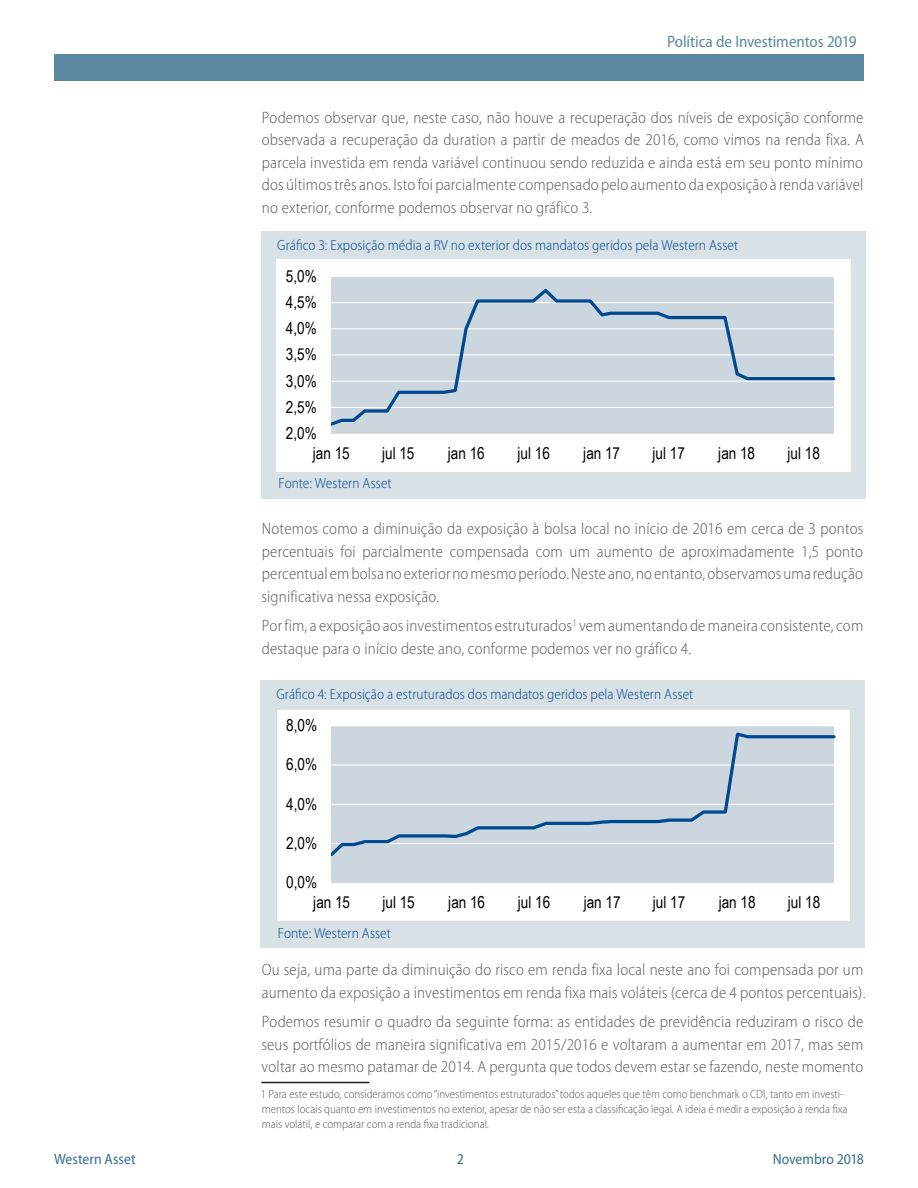
<style>
.page{position:relative;width:918px;height:1188px;background:#fff}
.page>*{position:absolute;margin:0;border:0;box-sizing:border-box;transform-origin:0 0}
.Subhead{font:300 semi-condensed 16.5px/22.5px "Myriad Pro";letter-spacing:.01em;color:#57585a;text-align:justify}
.t1{font:16.5px "Arial Narrow";color:#000}
.t2{font:semi-condensed 16.5px "Myriad Pro";letter-spacing:-.005em;color:#5c87a1}
.Page{font:semi-condensed 15px "Myriad Pro";color:#386e8f}
.t3{font:300 semi-condensed 14.85px "Myriad Pro";letter-spacing:.005em;color:#004990}
.t4{font:300 semi-condensed 12px/15px "Myriad Pro";color:#59595b}
</style>
<div class="page">
<div style="left:54px;top:54px;width:810px;height:27px;background:#5c87a1"></div>
<hr style="left:261px;top:1082px;width:108px;height:1px;background:#231f20">
<div style="left:261px;top:231px;width:605px;height:268px;background:#d8e1e5"></div>
<div style="left:276px;top:260px;width:574px;height:212px;background:#fff"></div>
<div style="left:331px;top:277px;width:503px;height:156px;background:#ccd6df"></div>
<hr style="left:331px;top:433px;width:503px;height:1px;background:#d9d9d9">
<svg style="left:331px;top:288px;width:504px;height:138px"></svg>
<div style="left:260px;top:680px;width:605px;height:268px;background:#d8e1e5"></div>
<div style="left:277px;top:709px;width:574px;height:212px;background:#fff"></div>
<div style="left:332px;top:726px;width:502px;height:157px;background:#ccd6df"></div>
<hr style="left:332px;top:882px;width:502px;height:1px;background:#d9d9d9">
<svg style="left:332px;top:732px;width:503px;height:124px"></svg>
<div style="left:276px;top:709px;width:575px;height:213px;border:1px solid #d9d9d9"></div>
<p class="t2" style="left:667px;top:32px;width:191px">Política de Investimentos 2019</p>
<p class="Subhead" style="left:262px;top:106px;width:604px">Podemos observar que, neste caso, não houve a recuperação dos níveis de exposição conforme observada a recuperação da duration a partir de meados de 2016, como vimos na renda fixa. A parcela investida em renda variável continuou sendo reduzida e ainda está em seu ponto mínimo dos últimos três anos. Isto foi parcialmente compensado pelo aumento da exposição à renda variável no exterior, conforme podemos observar no gráfico 3.</p>
<p class="t3" style="left:277px;top:237px;width:462px">Gráfico 3: Exposição média a RV no exterior dos mandatos geridos pela Western Asset</p>
<p class="t1" style="left:286px;top:264px;width:32px">5,0%</p>
<p class="t1" style="left:286px;top:290px;width:32px">4,5%</p>
<p class="t1" style="left:286px;top:316px;width:32px">4,0%</p>
<p class="t1" style="left:286px;top:342px;width:32px">3,5%</p>
<p class="t1" style="left:286px;top:369px;width:32px">3,0%</p>
<p class="t1" style="left:286px;top:395px;width:32px">2,5%</p>
<p class="t1" style="left:286px;top:421px;width:32px">2,0%</p>
<p class="t1" style="left:313px;top:441px;width:38px">jan 15</p>
<p class="t1" style="left:382px;top:441px;width:34px">jul 15</p>
<p class="t1" style="left:448px;top:441px;width:38px">jan 16</p>
<p class="t1" style="left:518px;top:441px;width:34px">jul 16</p>
<p class="t1" style="left:583px;top:441px;width:38px">jan 17</p>
<p class="t1" style="left:653px;top:441px;width:34px">jul 17</p>
<p class="t1" style="left:718px;top:441px;width:38px">jan 18</p>
<p class="t1" style="left:788px;top:441px;width:34px">jul 18</p>
<p class="t3" style="left:279px;top:475px;width:115px">Fonte: Western Asset</p>
<p class="Subhead" style="left:261px;top:518px;width:604px">Notemos como a diminuição da exposição à bolsa local no início de 2016 em cerca de 3 pontos percentuais foi parcialmente compensada com um aumento de aproximadamente 1,5 ponto percentual em bolsa no exterior no mesmo período. Neste ano, no entanto, observamos uma redução significativa nessa exposição.</p>
<p class="Subhead" style="left:262px;top:615px;width:603px">Por fim, a exposição aos investimentos estruturados<sup>1</sup> vem aumentando de maneira consistente, com destaque para o início deste ano, conforme podemos ver no gráfico 4.</p>
<p class="t3" style="left:277px;top:686px;width:418px">Gráfico 4: Exposição a estruturados dos mandatos geridos pela Western Asset</p>
<p class="t1" style="left:286px;top:713px;width:32px">8,0%</p>
<p class="t1" style="left:286px;top:753px;width:32px">6,0%</p>
<p class="t1" style="left:286px;top:792px;width:32px">4,0%</p>
<p class="t1" style="left:286px;top:831px;width:32px">2,0%</p>
<p class="t1" style="left:286px;top:870px;width:32px">0,0%</p>
<p class="t1" style="left:313px;top:890px;width:38px">jan 15</p>
<p class="t1" style="left:382px;top:890px;width:34px">jul 15</p>
<p class="t1" style="left:448px;top:890px;width:38px">jan 16</p>
<p class="t1" style="left:518px;top:890px;width:34px">jul 16</p>
<p class="t1" style="left:584px;top:890px;width:38px">jan 17</p>
<p class="t1" style="left:653px;top:890px;width:34px">jul 17</p>
<p class="t1" style="left:719px;top:890px;width:38px">jan 18</p>
<p class="t1" style="left:788px;top:890px;width:34px">jul 18</p>
<p class="t3" style="left:278px;top:925px;width:115px">Fonte: Western Asset</p>
<p class="Subhead" style="left:262px;top:959px;width:605px">Ou seja, uma parte da diminuição do risco em renda fixa local neste ano foi compensada por um aumento da exposição a investimentos em renda fixa mais voláteis (cerca de 4 pontos percentuais).</p>
<p class="Subhead" style="left:261px;top:1011px;width:603px">Podemos resumir o quadro da seguinte forma: as entidades de previdência reduziram o risco de seus portfólios de maneira significativa em 2015/2016 e voltaram a aumentar em 2017, mas sem voltar ao mesmo patamar de 2014. A pergunta que todos devem estar se fazendo, neste momento</p>
<p class="t4" style="left:261px;top:1086px;width:588px">1 Para este estudo, consideramos como “investimentos estruturados” todos aqueles que têm como benchmark o CDI, tanto em investi&shy;mentos locais quanto em investimentos no exterior, apesar de não ser esta a classificação legal. A ideia é medir a exposição à renda fixa mais volátil, e comparar com a renda fixa tradicional.</p>
<p class="Page" style="left:54px;top:1151px;width:83px">Western Asset</p>
<p class="Page" style="left:457px;top:1151px;width:9px">2</p>
<p class="Page" style="left:773px;top:1151px;width:93px">Novembro 2018</p>
</div>
